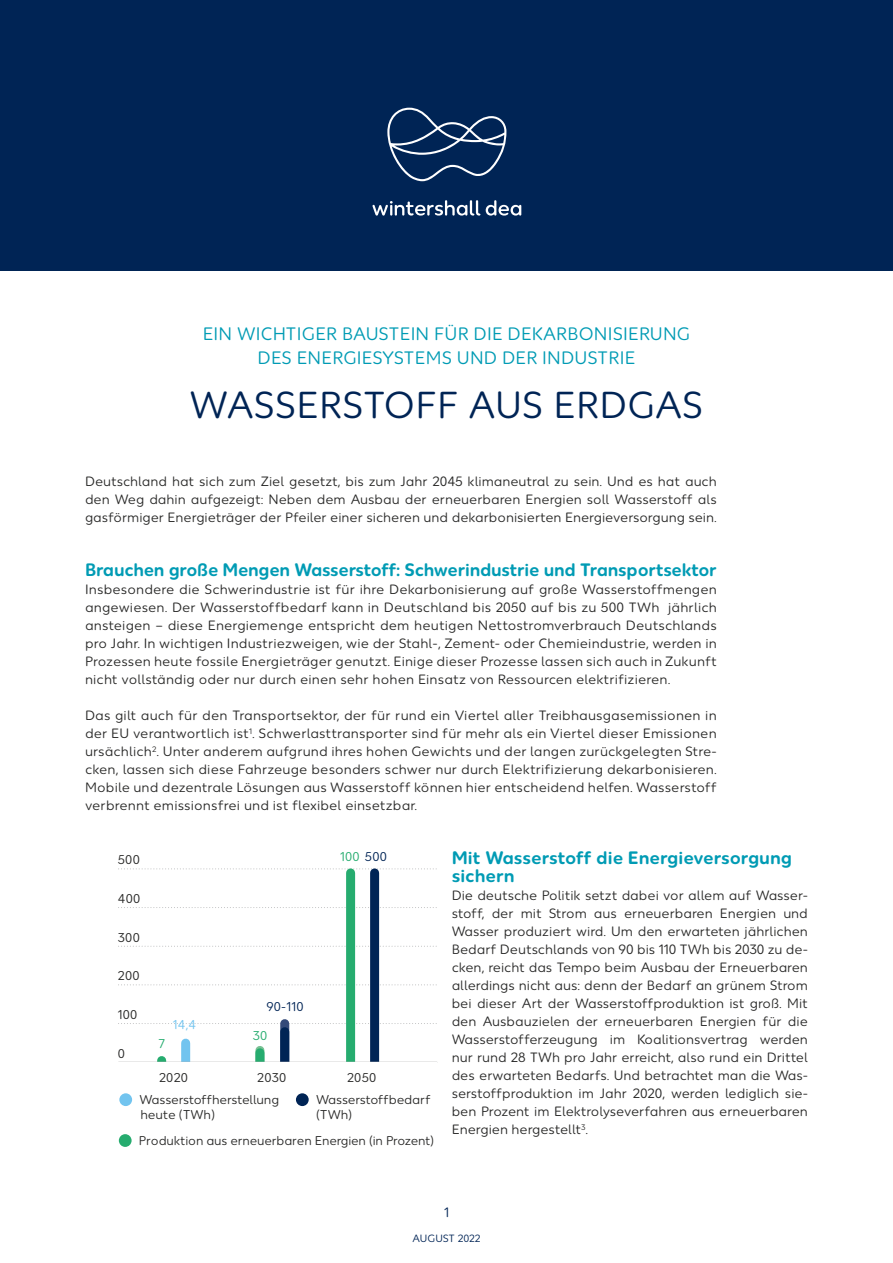
<style>
.page{position:relative;width:893px;height:1263px;background:#fff}
.page>*{position:absolute;margin:0;border:0;box-sizing:border-box;transform-origin:0 0}
.t1{font:37.5px "Wintershall Dea";color:#002455}
.t2{font:18px/24px "Wintershall Dea";letter-spacing:.01em;color:#009bb4;text-align:center}
.WD_Copy{font:700 18px "Wintershall Dea";letter-spacing:-.01em;color:#009bb4}
.Body{font:700 18px/18px "Wintershall Dea";color:#009bb4}
.WD_Copy-2{font:13.5px/18px "Wintershall Dea";color:#272726;text-align:justify}
.Body-2{font:13.5px/18px "Wintershall Dea";color:#272726;text-align:justify}
.t3{font:13.5px "Wintershall Dea";color:#002455}
.t4{font:12.75px/15.3px "Wintershall Dea";letter-spacing:-.01em;color:#272726}
.t5{font:12.75px "Wintershall Dea";letter-spacing:.02em;color:#26ac6f}
.t6{font:12.75px "Wintershall Dea";color:#002455}
.t7{font:12.75px "Wintershall Dea";color:#72c4ef}
.t8{font:10.5px "Wintershall Dea";letter-spacing:-.005em;color:#002455}
.s1{color:#002455}
</style>
<div class="page">
<div style="left:0;top:0;width:893px;height:270px;background:#002455"></div>
<svg style="left:387px;top:108px;width:119px;height:73px"></svg>
<svg style="left:372px;top:200px;width:108px;height:16px"></svg>
<svg style="left:486px;top:200px;width:35px;height:16px"></svg>
<svg style="left:121px;top:1023px;width:316px;height:1px"></svg>
<svg style="left:121px;top:984px;width:316px;height:1px"></svg>
<svg style="left:121px;top:946px;width:316px;height:1px"></svg>
<svg style="left:121px;top:907px;width:316px;height:1px"></svg>
<svg style="left:121px;top:868px;width:316px;height:1px"></svg>
<div style="left:119px;top:1093px;width:13px;height:13px;background:#72c4ef;border-radius:50%"></div>
<div style="left:119px;top:1134px;width:13px;height:13px;background:#26ac6f;border-radius:50%"></div>
<div style="left:296px;top:1093px;width:13px;height:13px;background:#002455;border-radius:50%"></div>
<div style="left:181px;top:1043px;width:9px;height:19px;background:#72c4ef"></div>
<svg style="left:157px;top:1060px;width:9px;height:2px"></svg>
<svg style="left:280px;top:1023px;width:9px;height:9px"></svg>
<div style="left:280px;top:1032px;width:9px;height:30px;background:#002455"></div>
<div style="left:255px;top:1050px;width:9px;height:12px;background:#26ac6f"></div>
<div style="left:346px;top:873px;width:9px;height:189px;background:#26ac6f"></div>
<div style="left:370px;top:873px;width:9px;height:189px;background:#002455"></div>
<p class="t2" style="left:203px;top:323px;width:489px">EIN WICHTIGER BAUSTEIN FÜR DIE DEKARBONISIERUNG<br>DES ENERGIESYSTEMS UND DER INDUSTRIE</p>
<p class="t1" style="left:190px;top:384px;width:515px">WASSERSTOFF AUS ERDGAS</p>
<p class="WD_Copy-2" style="left:85px;top:473px;width:633px">Deutschland hat sich zum Ziel gesetzt, bis zum Jahr 2045 klimaneutral zu sein. Und es hat auch den Weg dahin aufgezeigt: Neben dem Ausbau der erneuerbaren Energien soll Wasserstoff als gasförmiger Energieträger der Pfeiler einer sicheren und dekarbonisierten Energieversorgung sein.</p>
<p class="WD_Copy" style="left:85px;top:559px;width:633px">Brauchen große Mengen Wasserstoff: Schwerindustrie und Transportsektor</p>
<p class="WD_Copy-2" style="left:85px;top:581px;width:633px">Insbesondere die Schwerindustrie ist für ihre Dekarbonisierung auf große Wasserstoffmengen angewiesen. Der Wasserstoffbedarf kann in Deutschland bis 2050 auf bis zu 500 TWh jährlich ansteigen – diese Energiemenge entspricht dem heutigen Nettostromverbrauch Deutschlands pro Jahr. In wichtigen Industriezweigen, wie der Stahl-, Zement- oder Chemieindustrie, werden in Prozessen heute fossile Energieträger genutzt. Einige dieser Prozesse lassen sich auch in Zukunft nicht vollständig oder nur durch einen sehr hohen Einsatz von Ressourcen elektrifizieren.</p>
<p class="WD_Copy-2" style="left:85px;top:707px;width:633px">Das gilt auch für den Transportsektor, der für rund ein Viertel aller Treibhausgasemissionen in der EU verantwortlich ist<sup>1</sup>. Schwerlasttransporter sind für mehr als ein Viertel dieser Emissionen ursächlich<sup>2</sup>. Unter anderem aufgrund ihres hohen Gewichts und der langen zurückgelegten Stre&shy;cken, lassen sich diese Fahrzeuge besonders schwer nur durch Elektrifizierung dekarbonisieren.<br>Mobile und dezentrale Lösungen aus Wasserstoff können hier entscheidend helfen. Wasserstoff verbrennt emissionsfrei und ist flexibel einsetzbar.</p>
<p class="t4" style="left:118px;top:853px;width:23px">500</p>
<p class="t4" style="left:118px;top:891px;width:24px">400</p>
<p class="t4" style="left:118px;top:930px;width:23px">300</p>
<p class="t4" style="left:118px;top:969px;width:23px">200</p>
<p class="t4" style="left:118px;top:1007px;width:21px">100</p>
<p class="t4" style="left:118px;top:1046px;width:9px">0</p>
<p class="t5" style="left:159px;top:1036px;width:8px">7</p>
<p class="t7" style="left:173px;top:1017px;width:25px">14,4</p>
<p class="t5" style="left:340px;top:849px;width:48px">100 <span class="s1">500</span></p>
<p class="t6" style="left:266px;top:999px;width:39px">90-110</p>
<p class="t5" style="left:253px;top:1028px;width:16px">30</p>
<p class="t4" style="left:159px;top:1070px;width:30px">2020</p>
<p class="t4" style="left:257px;top:1070px;width:31px">2030</p>
<p class="t4" style="left:347px;top:1070px;width:31px">2050</p>
<p class="t4" style="left:140px;top:1092px;width:141px">Wasserstoffherstellung heute (TWh)</p>
<p class="t4" style="left:316px;top:1092px;width:116px">Wasserstoffbedarf (TWh)</p>
<p class="t4" style="left:139px;top:1133px;width:297px">Produktion aus erneuerbaren Energien (in Prozent)</p>
<p class="Body" style="left:452px;top:849px;width:342px">Mit Wasserstoff die Energieversorgung sichern</p>
<p class="Body-2" style="left:452px;top:887px;width:358px">Die deutsche Politik setzt dabei vor allem auf Wasser&shy;stoff, der mit Strom aus erneuerbaren Energien und Wasser produziert wird. Um den erwarteten jährlichen Bedarf Deutschlands von 90 bis 110 TWh bis 2030 zu de&shy;cken, reicht das Tempo beim Ausbau der Erneuerbaren allerdings nicht aus: denn der Bedarf an grünem Strom bei dieser Art der Wasserstoffproduktion ist groß. Mit den Ausbauzielen der erneuerbaren Energien für die Wasserstofferzeugung im Koalitionsvertrag werden nur rund 28 TWh pro Jahr erreicht, also rund ein Drittel des erwarteten Bedarfs. Und betrachtet man die Was&shy;serstoffproduktion im Jahr 2020, werden lediglich sie&shy;ben Prozent im Elektrolyseverfahren aus erneuerbaren Energien hergestellt<sup>3</sup>.</p>
<p class="t3" style="left:444px;top:1204px;width:6px">1</p>
<p class="t8" style="left:412px;top:1232px;width:70px">AUGUST 2022</p>
</div>
